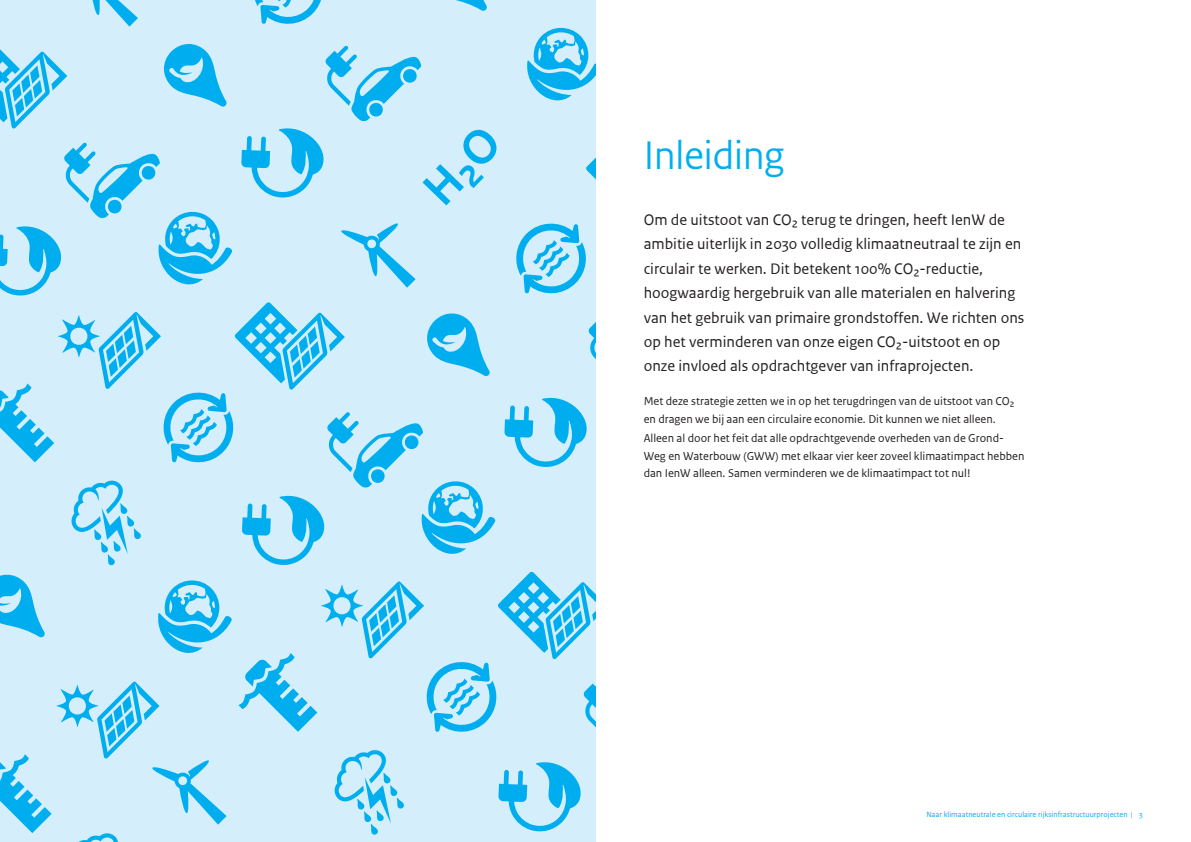
<style>
.page{position:relative;width:1191px;height:842px;background:#fff}
.page>*{position:absolute;margin:0;border:0;box-sizing:border-box;transform-origin:0 0}
._14_RO_Voetnoot{font:42px "Rijksoverheid Sans Heading";color:#00aeef}
._14_RO_Voetnoot-2{font:16px/24.4px "Rijksoverheid Sans Text TT";color:#231f20}
._14_RO_Voetnoot-3{font:12px/18px "Rijksoverheid Sans Text TT";color:#231f20}
.t1{font:8px "Rijksoverheid Sans Text";color:#00aeef}
</style>
<div class="page">
<svg style="left:0;top:0;width:595px;height:842px;background:#b7e6f9"></svg>
<p class="_14_RO_Voetnoot" style="left:643px;top:131px;width:142px">Inleiding</p>
<p class="_14_RO_Voetnoot-2" style="left:643px;top:208px;width:382px">Om de uitstoot van CO₂ terug te dringen, heeft IenW de ambitie uiterlijk in 2030 volledig klimaatneutraal te zijn en circulair te werken. Dit betekent 100% CO₂-reductie, hoogwaardig hergebruik van alle materialen en halvering van het gebruik van primaire grondstoffen. We richten ons op het verminderen van onze eigen CO₂-uitstoot en op onze invloed als opdrachtgever van infraprojecten.</p>
<p class="_14_RO_Voetnoot-3" style="left:643px;top:392px;width:382px">Met deze strategie zetten we in op het terugdringen van de uitstoot van CO₂ en dragen we bij aan een circulaire economie. Dit kunnen we niet alleen.<br>Alleen al door het feit dat alle opdrachtgevende overheden van de Grond-Weg en Waterbouw (GWW) met elkaar vier keer zoveel klimaatimpact hebben dan IenW alleen. Samen verminderen we de klimaatimpact tot nul!</p>
<p class="t1" style="left:926px;top:810px;width:218px">Naar klimaatneutrale en circulaire rijksinfrastructuurprojecten | 3</p>
</div>
